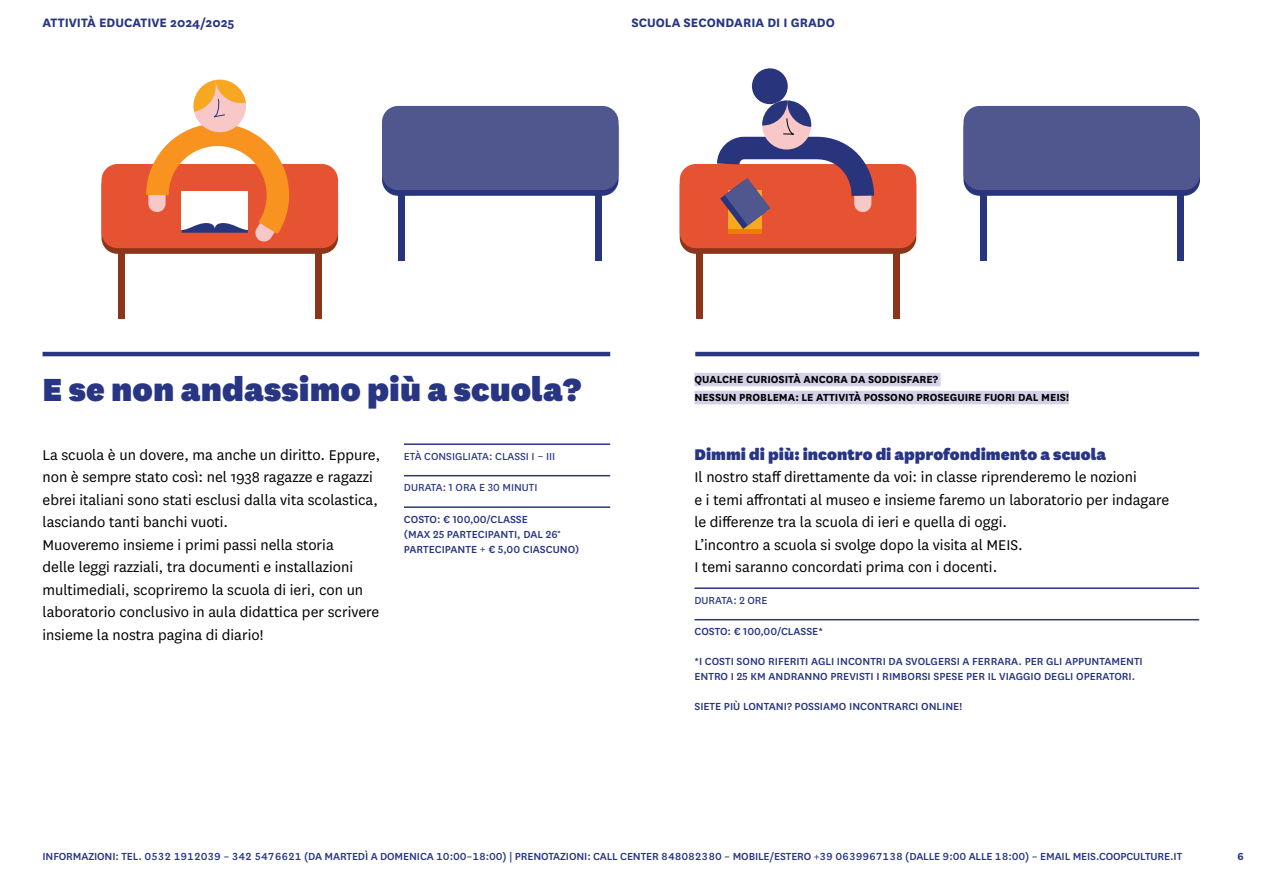
<style>
.page{position:relative;width:1263px;height:893px;background:#fff}
.page>*{position:absolute;margin:0;border:0;box-sizing:border-box;transform-origin:0 0}
.t1{font:900 37.5px "National";color:#283583}
.t2{font:900 18.15px "National";color:#283583}
.t3{font:16.5px/22.5px "National";color:#000}
.t4{font:700 14.25px "National";color:#283583}
.t5{font:500 12px/15px "National";color:#283583}
.t6{font:700 12px/18px "National";color:#000}
.t7{font:12px "National";color:#283583}
.t8{font:700 12px "National";color:#283583}
</style>
<div class="page">
<hr style="left:695px;top:352px;width:504px;height:4px;background:#283583">
<hr style="left:43px;top:352px;width:567px;height:4px;background:#283583">
<hr style="left:404px;top:443px;width:206px;height:2px;background:#283583">
<hr style="left:404px;top:475px;width:206px;height:1px;background:#283583">
<hr style="left:404px;top:506px;width:206px;height:2px;background:#283583">
<hr style="left:694px;top:587px;width:505px;height:2px;background:#283583">
<hr style="left:694px;top:619px;width:505px;height:1px;background:#283583">
<div style="left:694px;top:373px;width:247px;height:13px;background:#d3d0e7"></div>
<div style="left:694px;top:391px;width:375px;height:13px;background:#d3d0e7"></div>
<svg style="left:101px;top:170px;width:237px;height:84px"></svg>
<div style="left:101px;top:164px;width:237px;height:84px;background:#e65332;border-radius:16px"></div>
<div style="left:118px;top:254px;width:6px;height:65px;background:#8c351a"></div>
<div style="left:315px;top:254px;width:6px;height:65px;background:#8c351a"></div>
<div style="left:382px;top:112px;width:236px;height:84px;background:#28347c;border-radius:16px"></div>
<div style="left:382px;top:106px;width:236px;height:84px;background:#50568e;border-radius:16px"></div>
<div style="left:399px;top:196px;width:6px;height:65px;background:#28347c"></div>
<div style="left:596px;top:196px;width:6px;height:65px;background:#28347c"></div>
<div style="left:680px;top:170px;width:236px;height:84px;background:linear-gradient(to right,#90371c,#91371c);border-radius:16px"></div>
<div style="left:680px;top:164px;width:236px;height:84px;background:#e65332;border-radius:16px"></div>
<div style="left:696px;top:254px;width:7px;height:65px;background:#8c351a"></div>
<div style="left:893px;top:254px;width:6px;height:65px;background:#8c351a"></div>
<div style="left:963px;top:112px;width:236px;height:84px;background:#28347c;border-radius:16px"></div>
<div style="left:963px;top:106px;width:236px;height:84px;background:#50568e;border-radius:16px"></div>
<div style="left:980px;top:196px;width:6px;height:65px;background:#28347c"></div>
<div style="left:1177px;top:196px;width:6px;height:65px;background:#28347c"></div>
<svg style="left:135px;top:79px;width:165px;height:175px"></svg>
<div style="left:752px;top:68px;width:36px;height:36px;background:#28347c;border-radius:50%"></div>
<div style="left:728px;top:196px;width:34px;height:38px;background:#ef7d00"></div>
<svg style="left:717px;top:100px;width:157px;height:129px"></svg>
<p class="t4" style="left:43px;top:12px;width:194px">ATTIVITÀ EDUCATIVE 2024/2025</p>
<p class="t4" style="left:631px;top:12px;width:205px">SCUOLA SECONDARIA DI I GRADO</p>
<p class="t6" style="left:694px;top:370px;width:376px">QUALCHE CURIOSITÀ ANCORA DA SODDISFARE?<br>NESSUN PROBLEMA: LE ATTIVITÀ POSSONO PROSEGUIRE FUORI DAL MEIS!</p>
<h1 class="t1" style="left:43px;top:364px;width:541px">E se non andassimo più a scuola?</h1>
<p class="t3" style="left:43px;top:443px;width:339px">La scuola è un dovere, ma anche un diritto. Eppure, non è sempre stato così: nel 1938 ragazze e ragazzi ebrei italiani sono stati esclusi dalla vita scolastica, lasciando tanti banchi vuoti.<br>Muoveremo insieme i primi passi nella storia<br>delle leggi razziali, tra documenti e installazioni multimediali, scopriremo la scuola di ieri, con un laboratorio conclusivo in aula didattica per scrivere insieme la nostra pagina di diario!</p>
<p class="t2" style="left:694px;top:442px;width:413px">Dimmi di più: incontro di approfondimento a scuola</p>
<p class="t7" style="left:404px;top:448px;width:153px">ETÀ CONSIGLIATA: CLASSI I – III</p>
<p class="t7" style="left:404px;top:480px;width:135px">DURATA: 1 ORA E 30 MINUTI</p>
<p class="t5" style="left:404px;top:511px;width:177px">COSTO: € 100,00/CLASSE<br>(MAX 25 PARTECIPANTI, DAL 26°<br>PARTECIPANTE + € 5,00 CIASCUNO)</p>
<p class="t3" style="left:694px;top:465px;width:476px">Il nostro staff direttamente da voi: in classe riprenderemo le nozioni<br>e i temi affrontati al museo e insieme faremo un laboratorio per indagare le differenze tra la scuola di ieri e quella di oggi.<br>L’incontro a scuola si svolge dopo la visita al MEIS.<br>I temi saranno concordati prima con i docenti.</p>
<p class="t7" style="left:694px;top:592px;width:75px">DURATA: 2 ORE</p>
<p class="t5" style="left:694px;top:623px;width:130px">COSTO: € 100,00/CLASSE*</p>
<p class="t5" style="left:694px;top:653px;width:450px">*I COSTI SONO RIFERITI AGLI INCONTRI DA SVOLGERSI A FERRARA. PER GLI APPUNTAMENTI<br>ENTRO I 25 KM ANDRANNO PREVISTI I RIMBORSI SPESE PER IL VIAGGIO DEGLI OPERATORI.</p>
<p class="t5" style="left:694px;top:698px;width:269px">SIETE PIÙ LONTANI? POSSIAMO INCONTRARCI ONLINE!</p>
<p class="t5" style="left:43px;top:848px;width:1141px">INFORMAZIONI: TEL. 0532 1912039 – 342 5476621 (DA MARTEDÌ A DOMENICA 10:00–18:00) | PRENOTAZIONI: CALL CENTER 848082380 – MOBILE/ESTERO +39 0639967138 (DALLE 9:00 ALLE 18:00) – EMAIL MEIS.COOPCULTURE.IT</p>
<p class="t8" style="left:1237px;top:847px;width:8px">6</p>
</div>
